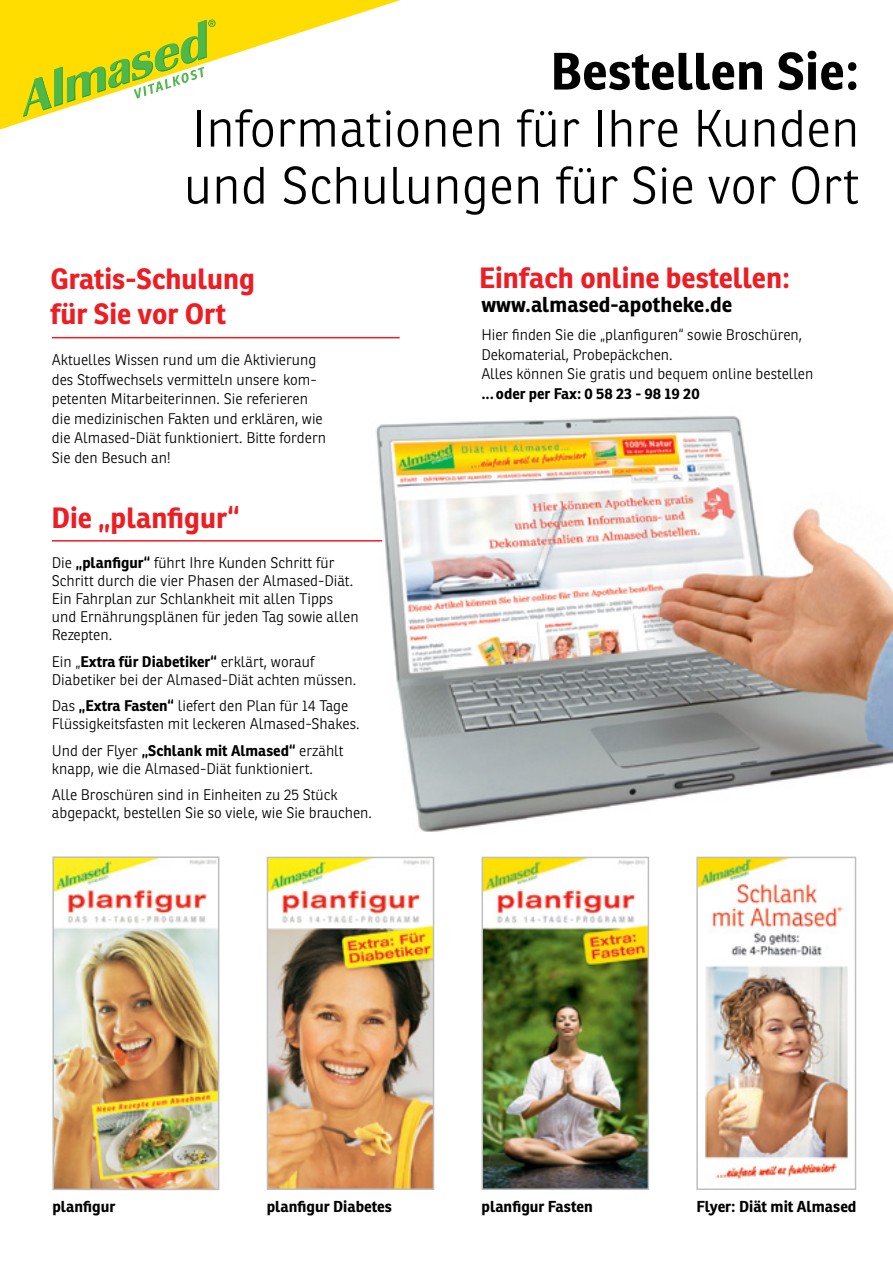
<style>
.page{position:relative;width:893px;height:1263px;background:#fff}
.page>*{position:absolute;margin:0;border:0;box-sizing:border-box;transform-origin:0 0}
.t1{font:300 51px/57px "Ronnia Basic";letter-spacing:.01em;color:#000}
.t2{font:700 51px "Ronnia Basic";letter-spacing:.01em;color:#000}
.t3{font:700 28.5px/34.2px "Ronnia Basic";color:#ed1d24}
.t4{font:700 21px "Ronnia Basic";color:#000}
.t5{font:700 15.45px "Ronnia Basic";color:#000}
.t6{font:300 15px/18px "Ronnia Basic";color:#000}
.t7{font:700 15px "Ronnia Basic";color:#000}
.s1{font-weight:700}
</style>
<div class="page">
<svg style="left:9px;top:0;width:392px;height:127px"></svg>
<svg style="left:23px;top:20px;width:192px;height:97px"></svg>
<img style="left:349px;top:336px;width:544px;height:521px">
<svg style="left:0;top:0;width:9px;height:130px"></svg>
<hr style="left:52px;top:540px;width:330px;height:1px;background:#ed1d24">
<hr style="left:52px;top:337px;width:348px;height:1px;background:#ed1d24">
<img style="left:55px;top:859px;width:161px;height:328px">
<div style="left:52px;top:856px;width:167px;height:334px;border:2px solid #bcbec0"></div>
<img style="left:269px;top:859px;width:163px;height:329px">
<div style="left:267px;top:857px;width:167px;height:333px;border:1px solid #bcbec0"></div>
<img style="left:698px;top:859px;width:151px;height:325px">
<div style="left:696px;top:857px;width:160px;height:333px;border:1px solid #bcbec0"></div>
<img style="left:484px;top:859px;width:163px;height:329px">
<div style="left:482px;top:857px;width:167px;height:333px;border:1px solid #bcbec0"></div>
<h1 class="t2" style="left:550px;top:39px;width:311px">Bestellen Sie:</h1>
<h1 class="t1" style="left:184px;top:100px;width:677px">Informationen für Ihre Kunden und Schulungen für Sie vor Ort</h1>
<h2 class="t3" style="left:50px;top:262px;width:206px">Gratis-Schulung für Sie vor Ort</h2>
<h2 class="t3" style="left:479px;top:261px;width:313px">Einfach online bestellen:</h2>
<h3 class="t4" style="left:481px;top:291px;width:252px">www.almased-apotheke.de</h3>
<p class="t6" style="left:481px;top:325px;width:334px;line-height:19.5px">Hier finden Sie die „planfiguren“ sowie Broschüren,<br>Dekomaterial, Probepäckchen.<br>Alles können Sie gratis und bequem online bestellen</p>
<p class="t7" style="left:481px;top:384px;width:220px">... oder per Fax: 0 58 23 - 98 19 20</p>
<p class="t6" style="left:52px;top:350px;width:276px;line-height:19.5px">Aktuelles Wissen rund um die Aktivierung des Stoffwechsels vermitteln unsere kom&shy;petenten Mitarbeiterinnen. Sie referieren die medizinischen Fakten und erklären, wie die Almased-Diät funktioniert. Bitte fordern Sie den Besuch an!</p>
<h2 class="t3" style="left:51px;top:500px;width:190px">Die „planfigur“</h2>
<p class="t6" style="left:52px;top:554px;width:308px">Die <span class="s1">„planfigur“</span> führt Ihre Kunden Schritt für Schritt durch die vier Phasen der Almased-Diät.<br>Ein Fahrplan zur Schlankheit mit allen Tipps und Ernährungsplänen für jeden Tag sowie allen Rezepten.</p>
<p class="t6" style="left:52px;top:652px;width:306px">Ein „<span class="s1">Extra für Diabetiker“</span> erklärt, worauf<br>Diabetiker bei der Almased-Diät achten müssen.</p>
<p class="t6" style="left:52px;top:697px;width:309px">Das <span class="s1">„Extra Fasten“</span> liefert den Plan für 14 Tage<br>Flüssigkeitsfasten mit leckeren Almased-Shakes.</p>
<p class="t6" style="left:52px;top:741px;width:293px">Und der Flyer <span class="s1">„Schlank mit Almased“</span> erzählt knapp, wie die Almased-Diät funktioniert.</p>
<p class="t6" style="left:52px;top:786px;width:322px">Alle Broschüren sind in Einheiten zu 25 Stück abgepackt, bestellen Sie so viele, wie Sie brauchen.</p>
<p class="t5" style="left:52px;top:1196px;width:65px">planfigur</p>
<p class="t5" style="left:267px;top:1196px;width:127px">planfigur Diabetes</p>
<p class="t5" style="left:482px;top:1196px;width:113px">planfigur Fasten</p>
<p class="t5" style="left:696px;top:1196px;width:162px">Flyer: Diät mit Almased</p>
</div>
